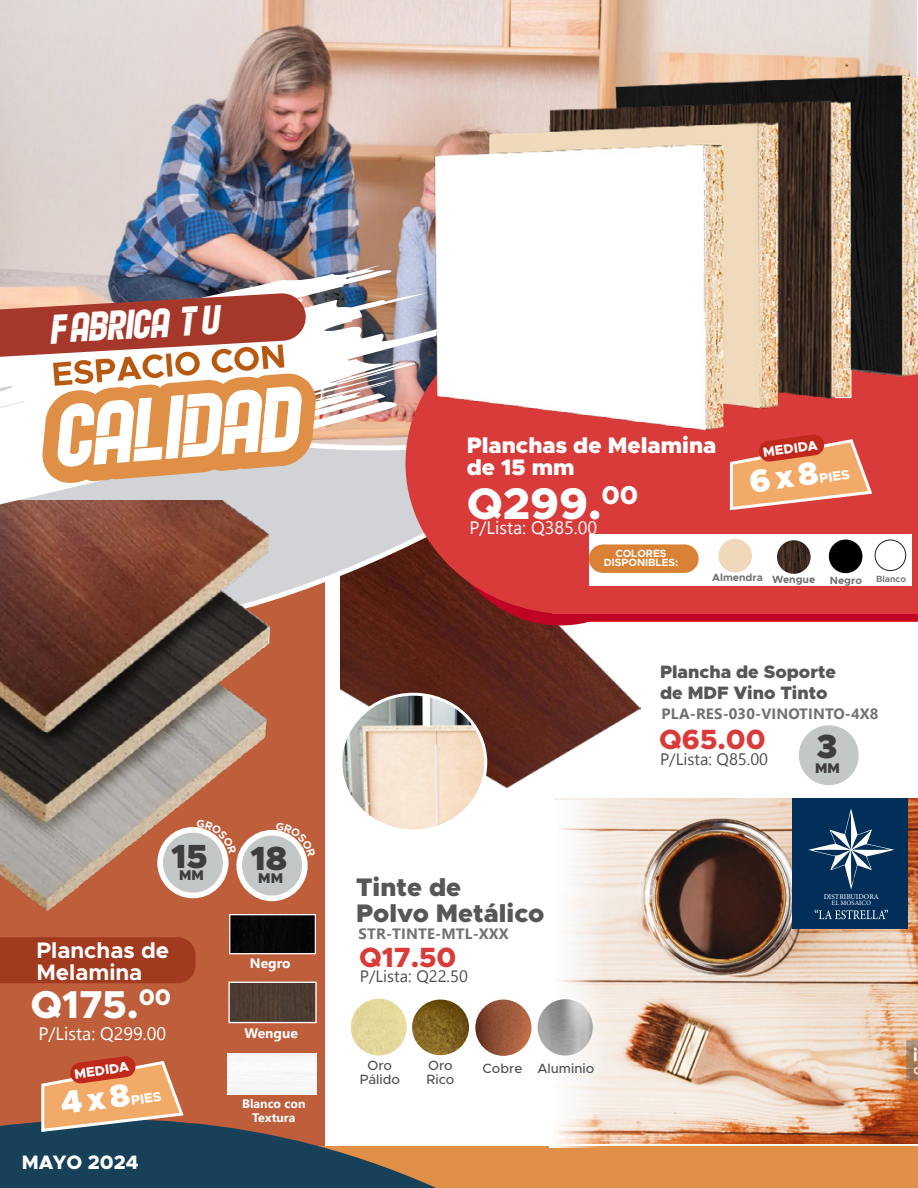
<style>
.page{position:relative;width:918px;height:1188px;background:#fff}
.page>*{position:absolute;margin:0;border:0;box-sizing:border-box;transform-origin:0 0}
.t1{font:90.6px "Restaurant Menu";color:#fff}
.t2{font:800 44.4px "Metropolis";color:#fff}
.t3{font:42px "Restaurant Menu";color:#fff}
.t4{font:800 39px "Metropolis";color:#fff}
.t5{font:900 33.6px "Metropolis";color:#3e3e3f}
.t6{font:800 27.9px "Metropolis";color:#d93b38}
.t7{font:900 25.5px "Metropolis";color:#575759}
.t8{font:900 22.5px "Metropolis";color:#fff}
.t9{font:700 22.5px "Metropolis";color:#fff}
.t10{font:800 19.5px "Metropolis";color:#fff}
.t11{font:18px "Nirmala UI";color:#fff}
.t12{font:900 18px "Metropolis";color:#575759}
.t13{font:16.5px "Nirmala UI";color:#505052}
.t14{font:700 15px "Nirmala UI";letter-spacing:.01em;color:#717275}
.t15{font:900 14.1px "Metropolis";color:#3d3d40}
.t16{font:700 13.8px "Nirmala UI";color:#fff}
.t17{font:500 13.5px "Metropolis";color:#505052}
.t18{font:800 13.5px "Metropolis";color:#fff}
.t19{font:700 12.3px "Nirmala UI";color:#fff}
.t20{font:700 10.5px "Metropolis";color:#707070}
.t21{font:700 10.5px/8.7px "Metropolis";color:#fff;text-align:center}
.t22{font:700 9px "Metropolis";color:#76787b}
.t23{font:7.35px "Minion Pro";color:#fff}
.t24{font:6.75px "Minion Pro";color:#fff}
</style>
<div class="page">
<img style="left:495px;top:683px;width:146px;height:106px">
<div style="left:0;top:483px;width:325px;height:673px;background:#bf5e3b"></div>
<img style="left:0;top:0;width:917px;height:265px">
<svg style="left:495px;top:598px;width:121px;height:102px"></svg>
<div style="left:552px;top:312px;width:366px;height:302px;background:#d93b3a"></div>
<div style="left:405px;top:312px;width:329px;height:302px;background:#d93b3a;border-radius:50%"></div>
<div style="left:589px;top:534px;width:322px;height:52px;background:#fff"></div>
<div style="left:589px;top:544px;width:110px;height:29px;background:#d98235;border-radius:14px"></div>
<img style="left:777px;top:540px;width:34px;height:34px;border-radius:17px">
<div style="left:829px;top:540px;width:33px;height:33px;background:#000;border-radius:50%"></div>
<div style="left:718px;top:539px;width:34px;height:34px;background:#f0d9ba;border-radius:50%"></div>
<div style="left:0;top:1147px;width:918px;height:41px;background:#e08f47"></div>
<svg style="left:0;top:1028px;width:855px;height:160px"></svg>
<img style="left:230px;top:1002px;width:85px;height:19px">
<div style="left:228px;top:982px;width:89px;height:41px;border:1px solid #fff"></div>
<div style="left:228px;top:1053px;width:88px;height:42px;border:1px solid #fff"></div>
<div style="left:227px;top:1053px;width:89px;height:41px;background:#f7f7f7"></div>
<img style="left:0;top:535px;width:495px;height:467px">
<img style="left:0;top:265px;width:426px;height:270px">
<svg style="left:0;top:293px;width:316px;height:190px"></svg>
<div style="left:160px;top:830px;width:66px;height:65px;background:#c4c7c7;border-radius:50%"></div>
<div style="left:157px;top:827px;width:72px;height:71px;border:6px solid #fff;border-radius:50%"></div>
<div style="left:239px;top:833px;width:66px;height:65px;background:#c4c7c7;border-radius:50%"></div>
<div style="left:236px;top:830px;width:72px;height:71px;border:6px solid #fff;border-radius:50%"></div>
<div style="left:796px;top:722px;width:66px;height:66px;background:#c4c7c7;border-radius:50%"></div>
<div style="left:793px;top:720px;width:71px;height:71px;border:6px solid #fff;border-radius:50%"></div>
<img style="left:341px;top:694px;width:145px;height:137px">
<div style="left:339px;top:693px;width:148px;height:139px;border:3px solid #fff;border-radius:50%"></div>
<img style="left:554px;top:799px;width:364px;height:345px">
<svg style="left:550px;top:800px;width:56px;height:348px;fill:#faf5f1"></svg>
<div style="left:792px;top:799px;width:115px;height:130px;background:#022f59"></div>
<svg style="left:808px;top:809px;width:86px;height:81px"></svg>
<svg style="left:815px;top:910px;width:73px;height:9px"></svg>
<img style="left:351px;top:999px;width:56px;height:57px">
<img style="left:412px;top:1000px;width:57px;height:55px">
<img style="left:475px;top:1000px;width:56px;height:56px;border-radius:28px">
<img style="left:538px;top:999px;width:55px;height:57px">
<img style="left:395px;top:10px;width:523px;height:424px">
<div style="left:875px;top:540px;width:31px;height:31px;border:1px solid #231f20;border-radius:50%"></div>
<svg style="left:729px;top:434px;width:144px;height:77px"></svg>
<svg style="left:39px;top:1056px;width:147px;height:78px"></svg>
<svg style="left:197px;top:820px;width:39px;height:34px"></svg>
<svg style="left:276px;top:823px;width:40px;height:34px"></svg>
<svg style="left:833px;top:720px;width:17px;height:8px"></svg>
<h3 class="t3" style="left:48px;top:314px;width:171px;rotate:-3deg">fabrica t u</h3>
<h1 class="t1" style="left:49px;top:406px;width:246px;rotate:-5deg">calidad</h1>
<p class="t5" style="left:171px;top:834px;width:38px">15</p>
<p class="t15" style="left:179px;top:866px;width:26px">MM</p>
<p class="t9" style="left:36px;top:936px;width:134px">Planchas de</p>
<p class="t9" style="left:36px;top:958px;width:107px">Melamina</p>
<p class="t4" style="left:30px;top:980px;width:142px">Q175.<sup>00</sup></p>
<p class="t11" style="left:39px;top:1019px;width:129px">P/Lista: Q299.00</p>
<p class="t18" style="left:73px;top:1065px;width:56px;rotate:-8deg">MEDIDA</p>
<p class="t18" style="left:130px;top:1092px;width:32px;rotate:-8deg">PIES</p>
<p class="t10" style="left:22px;top:1150px;width:118px">MAYO 2024</p>
<p class="t10" style="left:43px;top:1152px;width:117px">MAYO 2023</p>
<p class="t5" style="left:250px;top:837px;width:38px">18</p>
<p class="t15" style="left:258px;top:869px;width:26px">MM</p>
<p class="t16" style="left:250px;top:952px;width:42px">Negro</p>
<p class="t16" style="left:244px;top:1022px;width:55px">Wengue</p>
<p class="t19" style="left:242px;top:1094px;width:65px">Blanco con</p>
<p class="t19" style="left:252px;top:1108px;width:45px">Textura</p>
<p class="t8" style="left:467px;top:431px;width:251px">Planchas de Melamina</p>
<p class="t8" style="left:467px;top:453px;width:109px">de 15 mm</p>
<p class="t2" style="left:467px;top:475px;width:173px">Q299.<sup>00</sup></p>
<p class="t11" style="left:469px;top:513px;width:129px">P/Lista: Q385.00</p>
<p class="t21" style="left:604px;top:549px;width:76px">COLORES<br>DISPONIBLES:</p>
<p class="t18" style="left:762px;top:444px;width:56px;rotate:-8deg">MEDIDA</p>
<p class="t18" style="left:818px;top:470px;width:32px;rotate:-8deg">PIES</p>
<p class="t20" style="left:712px;top:571px;width:52px">Almendra</p>
<p class="t20" style="left:830px;top:573px;width:34px">Negro</p>
<p class="t20" style="left:772px;top:572px;width:45px">Wengue</p>
<p class="t22" style="left:876px;top:574px;width:32px">Blanco</p>
<p class="t12" style="left:660px;top:660px;width:178px">Plancha de Soporte</p>
<p class="t12" style="left:660px;top:681px;width:169px">de MDF Vino Tinto</p>
<p class="t7" style="left:356px;top:871px;width:107px">Tinte de</p>
<p class="t7" style="left:356px;top:897px;width:190px">Polvo Metálico</p>
<p class="t14" style="left:359px;top:921px;width:152px">STR-TINTE-MTL-XXX</p>
<p class="t6" style="left:359px;top:939px;width:99px">Q17.50</p>
<p class="t13" style="left:360px;top:963px;width:110px">P/Lista: Q22.50</p>
<p class="t17" style="left:368px;top:1057px;width:26px">Oro</p>
<p class="t17" style="left:360px;top:1071px;width:42px">Pálido</p>
<p class="t17" style="left:428px;top:1057px;width:26px">Oro</p>
<p class="t17" style="left:427px;top:1071px;width:29px">Rico</p>
<p class="t17" style="left:483px;top:1060px;width:41px">Cobre</p>
<p class="t17" style="left:537px;top:1060px;width:58px">Aluminio</p>
<p class="t14" style="left:662px;top:702px;width:219px">PLA-RES-030-VINOTINTO-4X8</p>
<p class="t13" style="left:660px;top:745px;width:110px">P/Lista: Q85.00</p>
<p class="t6" style="left:659px;top:721px;width:108px">Q65.00</p>
<p class="t5" style="left:817px;top:725px;width:22px">3</p>
<p class="t15" style="left:815px;top:759px;width:26px">MM</p>
<p class="t23" style="left:824px;top:891px;width:57px">DISTRIBUIDORA</p>
<p class="t24" style="left:832px;top:899px;width:41px">EL MOSAICO</p>
</div>
